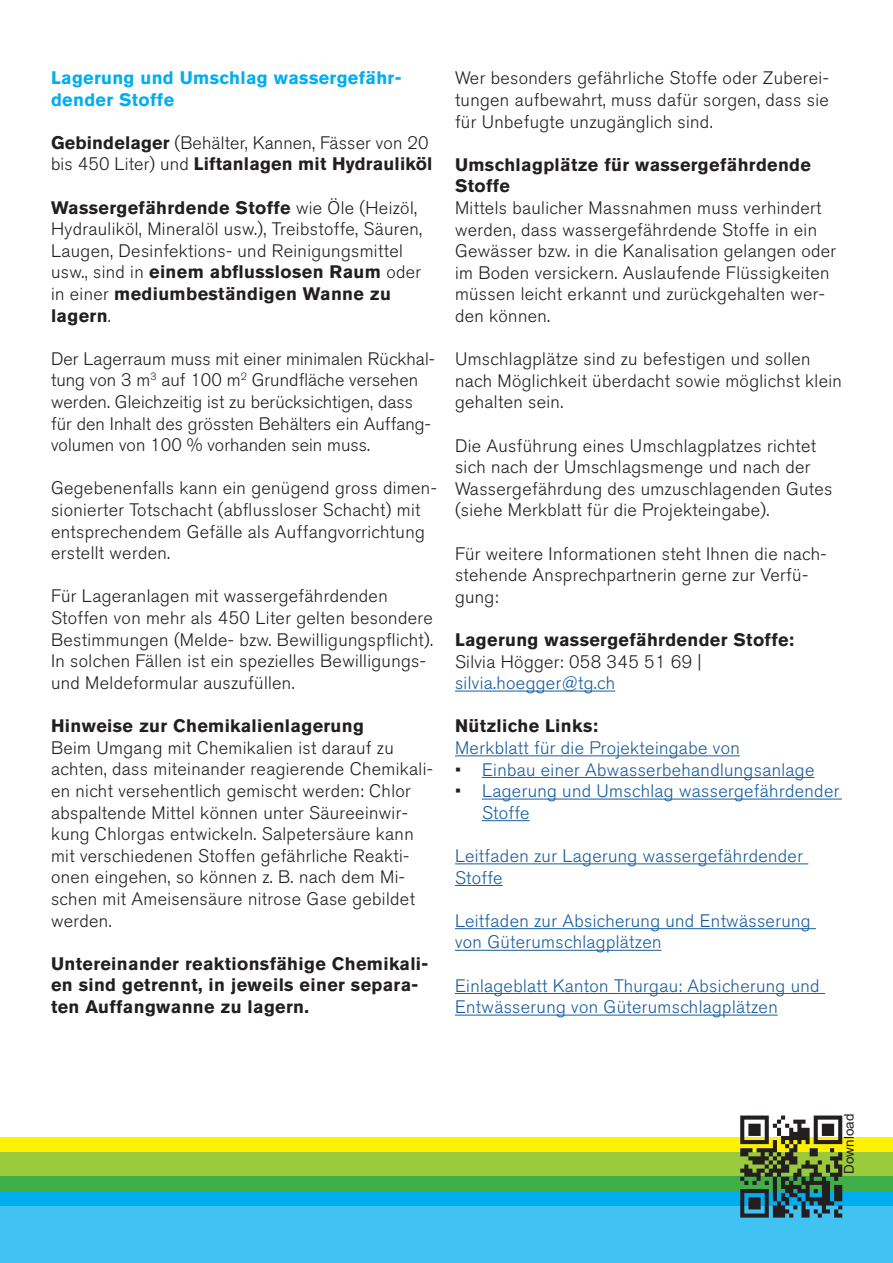
<style>
.page{position:relative;width:893px;height:1263px;background:#fff}
.page>*{position:absolute;margin:0;border:0;box-sizing:border-box;transform-origin:0 0}
.t1{font:300 18px/21.6px "Akzidenz Grotesk BQ";letter-spacing:.02em;color:#231f20}
.t2{font:300 18px/21.6px "Akzidenz Grotesk BQ";letter-spacing:.02em;color:#175d9e}
.t3{font:700 18px/21.6px "Akzidenz Grotesk BQ";letter-spacing:.02em;color:#231f20}
.t4{font:700 18px/21.6px "Akzidenz Grotesk BQ";letter-spacing:.02em;color:#00aeef}
.t5{font:13.5px "Arial";color:#231f20}
.s1{font-weight:700}
.s2{color:#231f20}
</style>
<div class="page">
<div style="left:0;top:1205px;width:893px;height:58px;background:#40c2f3"></div>
<div style="left:0;top:1137px;width:893px;height:15px;background:#fff101"></div>
<div style="left:0;top:1176px;width:893px;height:14px;background:#40ae49"></div>
<div style="left:0;top:1152px;width:893px;height:24px;background:#99ca3b"></div>
<div style="left:0;top:1190px;width:893px;height:15px;background:#00aeef"></div>
<svg style="left:740px;top:1115px;width:102px;height:102px"></svg>
<hr style="left:455px;top:691px;width:160px;height:1px;background:#175d9e">
<hr style="left:455px;top:755px;width:285px;height:1px;background:#175d9e">
<hr style="left:482px;top:777px;width:332px;height:1px;background:#175d9e">
<hr style="left:482px;top:799px;width:360px;height:1px;background:#175d9e">
<hr style="left:482px;top:820px;width:48px;height:1px;background:#175d9e">
<hr style="left:455px;top:863px;width:353px;height:1px;background:#175d9e">
<hr style="left:455px;top:885px;width:48px;height:1px;background:#175d9e">
<hr style="left:455px;top:928px;width:361px;height:1px;background:#175d9e">
<hr style="left:455px;top:950px;width:206px;height:1px;background:#175d9e">
<hr style="left:455px;top:993px;width:370px;height:1px;background:#175d9e">
<hr style="left:455px;top:1015px;width:323px;height:1px;background:#175d9e">
<p class="t4" style="left:51px;top:67px;width:352px">Lagerung und Umschlag wassergefähr&shy;dender Stoffe</p>
<p class="t1" style="left:51px;top:132px;width:383px"><span class="s1">Gebindelager</span> (Behälter, Kannen, Fässer von 20 bis 450 Liter) und <span class="s1">Liftanlagen mit Hydrauliköl</span></p>
<p class="t1" style="left:51px;top:197px;width:373px"><span class="s1">Wassergefährdende Stoffe</span> wie Öle (Heizöl, Hydrauliköl, Mineralöl usw.), Treibstoffe, Säuren, Laugen, Desinfektions- und Reinigungsmittel usw., sind in <span class="s1">einem abflusslosen Raum</span> oder in einer <span class="s1">mediumbeständigen Wanne zu lagern</span>.</p>
<p class="t1" style="left:51px;top:348px;width:385px">Der Lagerraum muss mit einer minimalen Rückhal&shy;tung von 3 m<sup>3</sup> auf 100 m<sup>2</sup> Grundfläche versehen werden. Gleichzeitig ist zu berücksichtigen, dass für den Inhalt des grössten Behälters ein Auffang&shy;volumen von 100 % vorhanden sein muss.</p>
<p class="t1" style="left:51px;top:478px;width:387px">Gegebenenfalls kann ein genügend gross dimen&shy;sionierter Totschacht (abflussloser Schacht) mit entsprechendem Gefälle als Auffangvorrichtung erstellt werden.</p>
<p class="t1" style="left:51px;top:586px;width:384px">Für Lageranlagen mit wassergefährdenden Stoffen von mehr als 450 Liter gelten besondere Bestimmungen (Melde- bzw. Bewilligungspflicht).<br>In solchen Fällen ist ein spezielles Bewilligungs&shy;und Meldeformular auszufüllen.</p>
<p class="t3" style="left:51px;top:715px;width:314px">Hinweise zur Chemikalienlagerung</p>
<p class="t1" style="left:51px;top:737px;width:383px">Beim Umgang mit Chemikalien ist darauf zu achten, dass miteinander reagierende Chemikali&shy;en nicht versehentlich gemischt werden: Chlor abspaltende Mittel können unter Säureeinwir&shy;kung Chlorgas entwickeln. Salpetersäure kann mit verschiedenen Stoffen gefährliche Reakti&shy;onen eingehen, so können z. B. nach dem Mi&shy;schen mit Ameisensäure nitrose Gase gebildet werden.</p>
<p class="t3" style="left:51px;top:953px;width:379px">Untereinander reaktionsfähige Chemikali&shy;en sind getrennt, in jeweils einer separa&shy;ten Auffangwanne zu lagern.</p>
<p class="t1" style="left:455px;top:68px;width:375px;text-align:justify">Wer besonders gefährliche Stoffe oder Zuberei&shy;tungen aufbewahrt, muss dafür sorgen, dass sie für Unbefugte unzugänglich sind.</p>
<p class="t3" style="left:455px;top:154px;width:358px">Umschlagplätze für wassergefährdende<br>Stoffe</p>
<p class="t1" style="left:455px;top:197px;width:383px">Mittels baulicher Massnahmen muss verhindert werden, dass wassergefährdende Stoffe in ein Gewässer bzw. in die Kanalisation gelangen oder im Boden versickern. Auslaufende Flüssigkeiten müssen leicht erkannt und zurückgehalten wer&shy;den können.</p>
<p class="t1" style="left:455px;top:349px;width:388px">Umschlagplätze sind zu befestigen und sollen nach Möglichkeit überdacht sowie möglichst klein gehalten sein.</p>
<p class="t1" style="left:455px;top:435px;width:379px">Die Ausführung eines Umschlagplatzes richtet sich nach der Umschlagsmenge und nach der Wassergefährdung des umzuschlagenden Gutes (siehe Merkblatt für die Projekteingabe).</p>
<p class="t1" style="left:455px;top:543px;width:373px">Für weitere Informationen steht Ihnen die nach&shy;stehende Ansprechpartnerin gerne zur Verfü&shy;gung:</p>
<p class="t3" style="left:455px;top:629px;width:341px">Lagerung wassergefährdender Stoffe:</p>
<p class="t1" style="left:455px;top:651px;width:248px">Silvia Högger: 058 345 51 69 |</p>
<p class="t2" style="left:455px;top:673px;width:162px">silvia.hoegger@tg.ch</p>
<p class="t3" style="left:455px;top:715px;width:145px">Nützliche Links:</p>
<p class="t2" style="left:455px;top:737px;width:286px">Merkblatt für die Projekteingabe von</p>
<p class="t2" style="left:455px;top:759px;width:361px"><span class="s2">•</span> Einbau einer Abwasserbehandlungsanlage</p>
<p class="t2" style="left:482px;top:781px;width:359px;text-indent:-27px"><span class="s2">•</span> Lagerung und Umschlag wassergefährdender<br>Stoffe</p>
<p class="t2" style="left:455px;top:845px;width:349px">Leitfaden zur Lagerung wassergefährdender<br>Stoffe</p>
<p class="t2" style="left:455px;top:910px;width:357px">Leitfaden zur Absicherung und Entwässerung von Güterumschlagplätzen</p>
<p class="t2" style="left:455px;top:975px;width:366px">Einlageblatt Kanton Thurgau: Absicherung und<br>Entwässerung von Güterumschlagplätzen</p>
<p class="t5" style="left:840px;top:1174px;width:62px;rotate:-90deg">Download</p>
</div>
